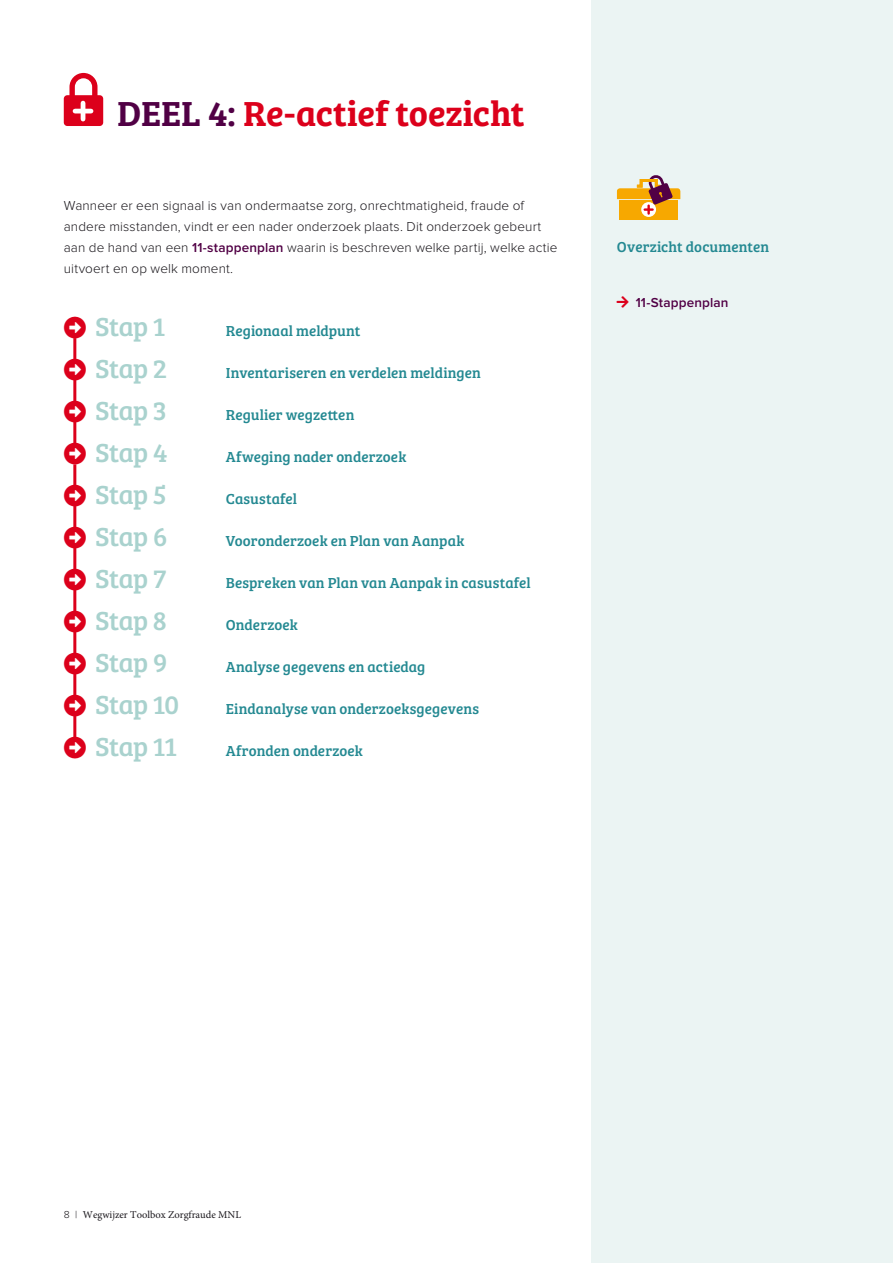
<style>
.page{position:relative;width:893px;height:1263px;background:#fff}
.page>*{position:absolute;margin:0;border:0;box-sizing:border-box;transform-origin:0 0}
.t1{font:36px "Bree Serif Sb";letter-spacing:-.005em;color:#dc001b}
.t2{font:27px "Bree Serif";letter-spacing:-.02em;color:#a9d2ce}
.t3{font:15px "Bree Serif";letter-spacing:.01em;color:#248992}
.t4{font:300 13.5px/21px "Proxima Nova";letter-spacing:.01em;color:#1a171c}
.t5{font:600 13.5px "Proxima Nova";letter-spacing:.01em;color:#510045}
.t6{font:10.5px "Minion Pro";color:#1a171c}
.s1{color:#510045}
.s2{font-weight:600;color:#510045}
.s3{font-family:"Proxima Nova";font-weight:300}
</style>
<div class="page">
<div style="left:591px;top:0;width:302px;height:1263px;background:#ebf4f3"></div>
<svg style="left:64px;top:73px;width:39px;height:53px"></svg>
<hr style="left:81px;top:103px;width:4px;height:16px;background:#fff">
<hr style="left:75px;top:109px;width:16px;height:4px;background:#fff">
<div style="left:619px;top:200px;width:59px;height:20px;background:#f7a800"></div>
<svg style="left:641px;top:202px;width:15px;height:15px"></svg>
<svg style="left:617px;top:175px;width:63px;height:39px"></svg>
<hr style="left:892px;top:0;width:1px;height:1263px;background:#248992">
<hr style="left:73px;top:338px;width:3px;height:24px;background:#dc001b">
<hr style="left:73px;top:378px;width:3px;height:24px;background:#dc001b">
<hr style="left:73px;top:421px;width:3px;height:24px;background:#dc001b">
<hr style="left:73px;top:464px;width:3px;height:24px;background:#dc001b">
<hr style="left:73px;top:505px;width:3px;height:24px;background:#dc001b">
<hr style="left:73px;top:546px;width:3px;height:24px;background:#dc001b">
<hr style="left:73px;top:588px;width:3px;height:24px;background:#dc001b">
<hr style="left:73px;top:631px;width:3px;height:24px;background:#dc001b">
<hr style="left:73px;top:673px;width:3px;height:23px;background:#dc001b">
<hr style="left:73px;top:714px;width:3px;height:24px;background:#dc001b">
<svg style="left:73px;top:359px;width:4px;height:21px"></svg>
<svg style="left:73px;top:485px;width:4px;height:21px"></svg>
<svg style="left:73px;top:527px;width:4px;height:21px"></svg>
<svg style="left:73px;top:569px;width:4px;height:21px"></svg>
<svg style="left:73px;top:653px;width:4px;height:21px"></svg>
<h1 class="t1" style="left:117px;top:86px;width:409px"><span class="s1">DEEL 4:</span> Re-actief toezicht</h1>
<p class="t4" style="left:64px;top:195px;width:495px">Wanneer er een signaal is van ondermaatse zorg, onrechtmatigheid, fraude of andere misstanden, vindt er een nader onderzoek plaats. Dit onderzoek gebeurt aan de hand van een <span class="s2">11-stappenplan</span> waarin is beschreven welke partij, welke actie uitvoert en op welk moment.</p>
<h2 class="t2" style="left:95px;top:307px;width:72px">Stap 1</h2>
<p class="t3" style="left:226px;top:320px;width:136px">Regionaal meldpunt</p>
<h2 class="t2" style="left:95px;top:349px;width:73px">Stap 2</h2>
<p class="t3" style="left:226px;top:362px;width:257px">Inventariseren en verdelen meldingen</p>
<h2 class="t2" style="left:95px;top:391px;width:73px">Stap 3</h2>
<p class="t3" style="left:226px;top:404px;width:130px">Regulier wegzetten</p>
<h2 class="t2" style="left:95px;top:433px;width:74px">Stap 4</h2>
<p class="t3" style="left:226px;top:446px;width:182px">Afweging nader onderzoek</p>
<h2 class="t2" style="left:95px;top:475px;width:73px">Stap 5</h2>
<p class="t3" style="left:226px;top:488px;width:73px">Casustafel</p>
<h2 class="t2" style="left:95px;top:517px;width:74px">Stap 6</h2>
<p class="t3" style="left:226px;top:530px;width:240px">Vooronderzoek en Plan van Aanpak</p>
<h2 class="t2" style="left:95px;top:559px;width:73px">Stap 7</h2>
<p class="t3" style="left:226px;top:572px;width:306px">Bespreken van Plan van Aanpak in casustafel</p>
<h2 class="t2" style="left:95px;top:601px;width:73px">Stap 8</h2>
<p class="t3" style="left:226px;top:614px;width:74px">Onderzoek</p>
<h2 class="t2" style="left:95px;top:643px;width:74px">Stap 9</h2>
<p class="t3" style="left:226px;top:656px;width:201px">Analyse gegevens en actiedag</p>
<h2 class="t2" style="left:95px;top:685px;width:86px">Stap 10</h2>
<p class="t3" style="left:226px;top:698px;width:255px">Eindanalyse van onderzoeksgegevens</p>
<h2 class="t2" style="left:95px;top:727px;width:83px">Stap 11</h2>
<p class="t3" style="left:226px;top:740px;width:139px">Afronden onderzoek</p>
<p class="t3" style="left:617px;top:236px;width:154px">Overzicht documenten</p>
<p class="t5" style="left:636px;top:294px;width:94px">11-Stappenplan</p>
<p class="t6" style="left:64px;top:1208px;width:179px"><span class="s3">8 |</span> Wegwijzer Toolbox Zorgfraude MNL</p>
</div>
